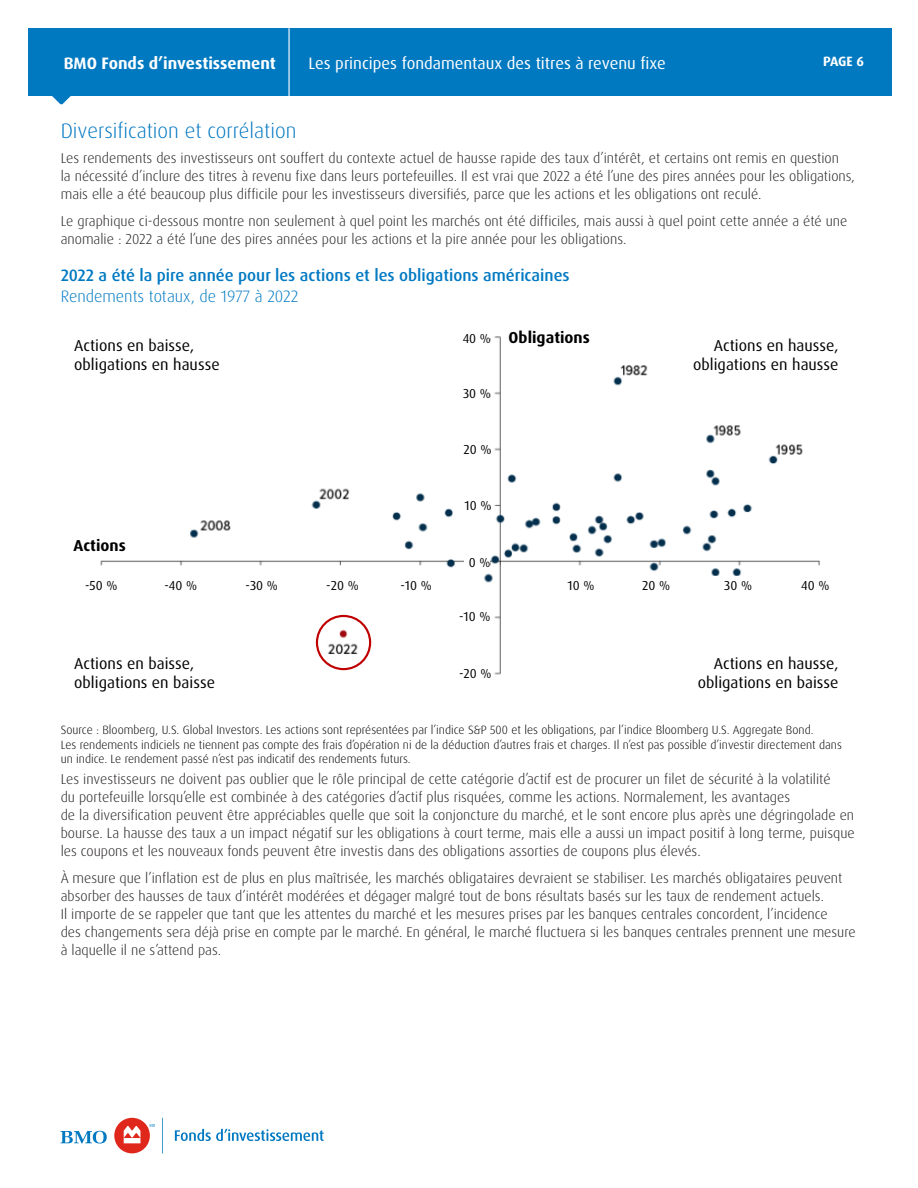
<style>
.page{position:relative;width:918px;height:1188px;background:#fff}
.page>*{position:absolute;margin:0;border:0;box-sizing:border-box;transform-origin:0 0}
.t1{font:300 21px "Dax Pro";color:#0077c1}
.t2{font:500 16.5px "Dax Pro";color:#0079c2}
.t3{font:16.5px "Dax Pro";color:#fff}
.t4{font:300 16.5px "Dax Pro";color:#0079c2}
.t5{font:700 16.5px "Dax Pro";color:#fff}
.t6{font:15.9px/19px "Dax Pro";color:#000}
.t7{font:700 15.9px "Dax Pro";color:#000}
.Body_text{font:300 14.25px/18px "Dax Pro";color:#211d1e}
.t8{font:700 13.5px "Dax Pro";color:#fff}
.t9{font:13.05px "Dax Pro";color:#000}
.source{font:300 12px/14.4px "Dax Pro";color:#000}
</style>
<div class="page">
<div style="left:28px;top:28px;width:864px;height:68px;background:#0079c1"></div>
<svg style="left:52px;top:96px;width:19px;height:9px"></svg>
<img style="left:100px;top:336px;width:720px;height:339px">
<div style="left:464px;top:326px;width:26px;height:246px;background:#fff"></div>
<div style="left:460px;top:595px;width:32px;height:98px;background:#fff"></div>
<img style="left:100px;top:336px;width:163px;height:57px">
<div style="left:316px;top:615px;width:55px;height:55px;border:2px solid #c00000;border-radius:50%"></div>
<div style="left:71px;top:525px;width:66px;height:31px;background:#fff"></div>
<div style="left:507px;top:318px;width:65px;height:31px;background:#fff"></div>
<div style="left:555px;top:576px;width:285px;height:27px;background:#fff"></div>
<div style="left:72px;top:576px;width:370px;height:26px;background:#fff"></div>
<svg style="left:175px;top:1129px;width:149px;height:12px"></svg>
<svg style="left:61px;top:1131px;width:46px;height:13px"></svg>
<div style="left:114px;top:1118px;width:36px;height:35px;background:#df271c;border-radius:50%"></div>
<svg style="left:124px;top:1126px;width:16px;height:17px"></svg>
<svg style="left:162px;top:1118px;width:1px;height:35px"></svg>
<svg style="left:150px;top:1124px;width:5px;height:3px"></svg>
<hr style="left:288px;top:28px;width:2px;height:68px;background:#fff">
<p class="t5" style="left:64px;top:52px;width:214px">BMO Fonds d’investissement</p>
<p class="t3" style="left:309px;top:52px;width:359px">Les principes fondamentaux des titres à revenu fixe</p>
<p class="t8" style="left:823px;top:53px;width:42px">PAGE 6</p>
<h2 class="t1" style="left:61px;top:117px;width:237px">Diversification et corrélation</h2>
<p class="Body_text" style="left:61px;top:149px;width:796px">Les rendements des investisseurs ont souffert du contexte actuel de hausse rapide des taux d’intérêt, et certains ont remis en question<br>la nécessité d’inclure des titres à revenu fixe dans leurs portefeuilles. Il est vrai que 2022 a été l’une des pires années pour les obligations, mais elle a été beaucoup plus difficile pour les investisseurs diversifiés, parce que les actions et les obligations ont reculé.</p>
<p class="Body_text" style="left:61px;top:212px;width:788px">Le graphique ci-dessous montre non seulement à quel point les marchés ont été difficiles, mais aussi à quel point cette année a été une anomalie : 2022 a été l’une des pires années pour les actions et la pire année pour les obligations.</p>
<h3 class="t2" style="left:61px;top:265px;width:510px">2022 a été la pire année pour les actions et les obligations américaines</h3>
<h3 class="t4" style="left:61px;top:286px;width:239px">Rendements totaux, de 1977 à 2022</h3>
<p class="t6" style="left:74px;top:336px;width:147px">Actions en baisse, obligations en hausse</p>
<p class="t7" style="left:509px;top:327px;width:83px">Obligations</p>
<p class="t9" style="left:463px;top:330px;width:30px">40 %</p>
<p class="t6" style="left:693px;top:336px;width:147px;text-align:right">Actions en hausse, obligations en hausse</p>
<p class="t9" style="left:463px;top:385px;width:29px">30 %</p>
<p class="t9" style="left:464px;top:441px;width:29px">20 %</p>
<p class="t7" style="left:73px;top:535px;width:54px">Actions</p>
<p class="t9" style="left:465px;top:497px;width:28px">10 %</p>
<p class="t9" style="left:469px;top:554px;width:23px">0 %</p>
<p class="t9" style="left:85px;top:577px;width:34px">-50 %</p>
<p class="t9" style="left:164px;top:577px;width:34px">-40 %</p>
<p class="t9" style="left:246px;top:577px;width:34px">-30 %</p>
<p class="t9" style="left:326px;top:577px;width:34px">-20 %</p>
<p class="t9" style="left:400px;top:577px;width:33px">-10 %</p>
<p class="t9" style="left:568px;top:577px;width:28px">10 %</p>
<p class="t9" style="left:642px;top:577px;width:29px">20 %</p>
<p class="t9" style="left:724px;top:577px;width:29px">30 %</p>
<p class="t9" style="left:801px;top:577px;width:30px">40 %</p>
<p class="t9" style="left:459px;top:608px;width:33px">-10 %</p>
<p class="t6" style="left:74px;top:654px;width:142px">Actions en baisse, obligations en baisse</p>
<p class="t6" style="left:698px;top:654px;width:142px;text-align:right">Actions en hausse, obligations en baisse</p>
<p class="t9" style="left:459px;top:665px;width:34px">-20 %</p>
<p class="source" style="left:61px;top:723px;width:783px">Source : Bloomberg, U.S. Global Investors. Les actions sont représentées par l’indice S&amp;P 500 et les obligations, par l’indice Bloomberg U.S. Aggregate Bond.<br>Les rendements indiciels ne tiennent pas compte des frais d’opération ni de la déduction d’autres frais et charges. Il n’est pas possible d’investir directement dans un indice. Le rendement passé n’est pas indicatif des rendements futurs.</p>
<p class="Body_text" style="left:61px;top:770px;width:795px">Les investisseurs ne doivent pas oublier que le rôle principal de cette catégorie d’actif est de procurer un filet de sécurité à la volatilité<br>du portefeuille lorsqu’elle est combinée à des catégories d’actif plus risquées, comme les actions. Normalement, les avantages<br>de la diversification peuvent être appréciables quelle que soit la conjoncture du marché, et le sont encore plus après une dégringolade en bourse. La hausse des taux a un impact négatif sur les obligations à court terme, mais elle a aussi un impact positif à long terme, puisque les coupons et les nouveaux fonds peuvent être investis dans des obligations assorties de coupons plus élevés.</p>
<p class="Body_text" style="left:61px;top:870px;width:797px">À mesure que l’inflation est de plus en plus maîtrisée, les marchés obligataires devraient se stabiliser. Les marchés obligataires peuvent absorber des hausses de taux d’intérêt modérées et dégager malgré tout de bons résultats basés sur les taux de rendement actuels.<br>Il importe de se rappeler que tant que les attentes du marché et les mesures prises par les banques centrales concordent, l’incidence<br>des changements sera déjà prise en compte par le marché. En général, le marché fluctuera si les banques centrales prennent une mesure à laquelle il ne s’attend pas.</p>
</div>
